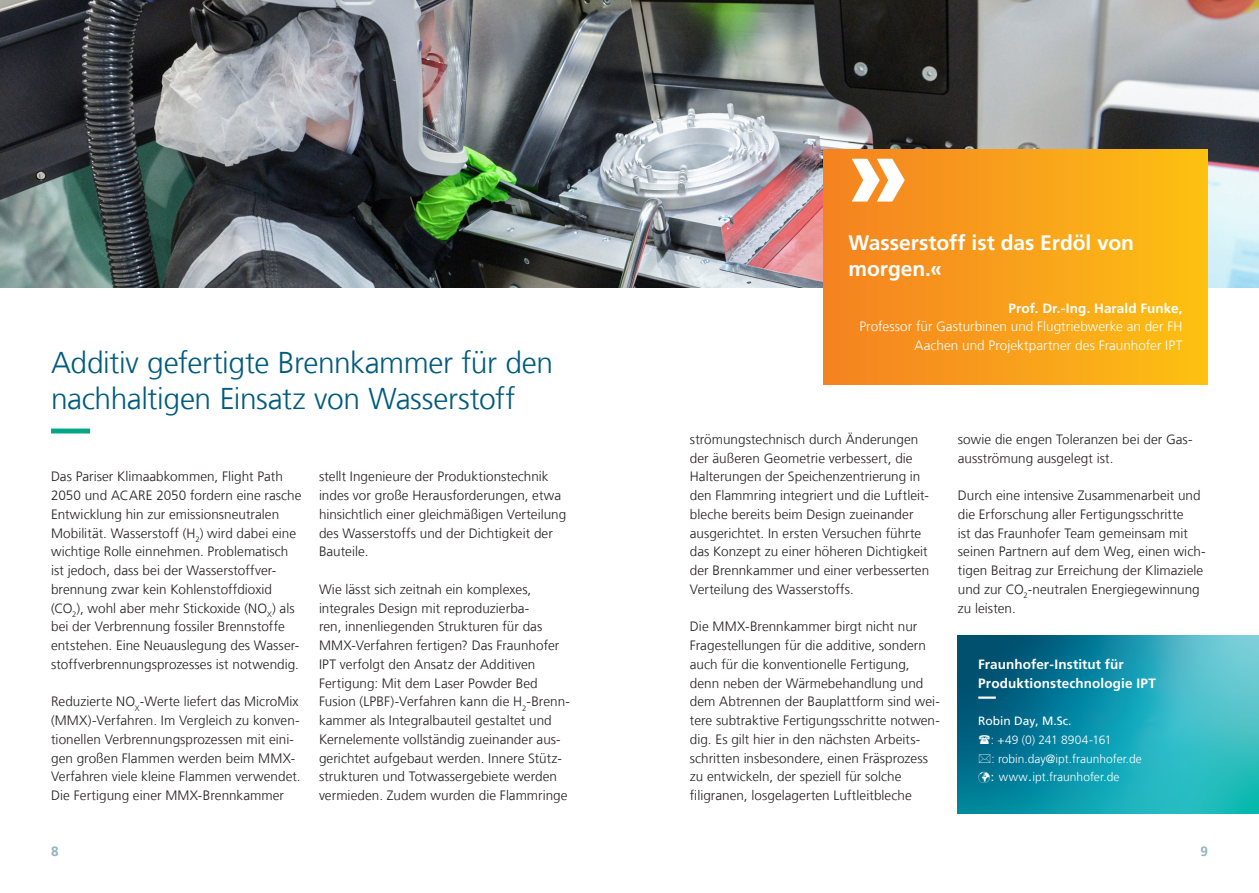
<style>
.page{position:relative;width:1259px;height:893px;background:#fff}
.page>*{position:absolute;margin:0;border:0;box-sizing:border-box;transform-origin:0 0}
.t1{font:900 105px "Frutiger LT Com";color:#fff}
.Ueberschrift_20_24_b{font:300 30px/36px "Frutiger LT Com";letter-spacing:-.015em;color:#005b7f}
.Zitat_14_17_weiss{font:700 21px/25.5px "Frutiger LT Com";letter-spacing:-.005em;color:#fff}
.Fliesstext_9_12_5_sc{font:300 13.5px/18.8px "Frutiger LT Com";letter-spacing:.005em;color:#231f20}
.Zitat_Autor_Info_9_1{font:300 13.5px/18.8px "Frutiger LT Com";letter-spacing:.005em;color:#fff;text-align:right}
.Infokasten_klein_Ube{font:700 13.5px/18.8px "Frutiger LT Com";letter-spacing:.01em;color:#fff}
.Zitat_Autor_9_12_5_w{font:700 13.5px "Frutiger LT Com";letter-spacing:.005em;color:#fff}
.t2{font:700 13.5px "Frutiger LT Com";color:#93b3c3}
.Infokasten_klein_Fli{font:300 12px "Frutiger LT Com";color:#fff}
.Infokasten_klein_Fli-2{font:12px "Frutiger LT Com";color:#fff}
.s1{font-weight:400}
</style>
<div class="page">
<svg style="left:957px;top:635px;width:302px;height:178px;background:#1b96ab"></svg>
<img style="left:0;top:0;width:1259px;height:287px">
<svg style="left:51px;top:429px;width:40px;height:4px"></svg>
<div style="left:823px;top:149px;width:385px;height:235px;background:linear-gradient(to right,#f48122,#fdc113)"></div>
<svg style="left:978px;top:696px;width:229px;height:3px"></svg>
<svg style="left:979px;top:735px;width:11px;height:9px"></svg>
<svg style="left:979px;top:754px;width:11px;height:9px"></svg>
<p class="Ueberschrift_20_24_b" style="left:51px;top:344px;width:504px">Additiv gefertigte Brennkammer für den nachhaltigen Einsatz von Wasserstoff</p>
<p class="Fliesstext_9_12_5_sc" style="left:51px;top:467px;width:252px">Das Pariser Klimaabkommen, Flight Path 2050 und ACARE 2050 fordern eine rasche Entwicklung hin zur emissionsneutralen Mobilität. Wasserstoff (H<sub>2</sub>) wird dabei eine wichtige Rolle einnehmen. Problematisch ist jedoch, dass bei der Wasserstoffver&shy;brennung zwar kein Kohlenstoffdioxid (CO<sub>2</sub>), wohl aber mehr Stickoxide (NO<sub>X</sub>) als bei der Verbrennung fossiler Brennstoffe entstehen. Eine Neuauslegung des Wasser&shy;stoffverbrennungsprozesses ist notwendig.</p>
<p class="Fliesstext_9_12_5_sc" style="left:51px;top:692px;width:251px">Reduzierte NO<sub>X</sub>-Werte liefert das MicroMix (MMX)-Verfahren. Im Vergleich zu konven&shy;tionellen Verbrennungsprozessen mit eini&shy;gen großen Flammen werden beim MMX-Verfahren viele kleine Flammen verwendet.<br>Die Fertigung einer MMX-Brennkammer</p>
<p class="Fliesstext_9_12_5_sc" style="left:319px;top:467px;width:249px">stellt Ingenieure der Produktionstechnik indes vor große Herausforderungen, etwa hinsichtlich einer gleichmäßigen Verteilung des Wasserstoffs und der Dichtigkeit der Bauteile.</p>
<p class="Fliesstext_9_12_5_sc" style="left:319px;top:580px;width:252px">Wie lässt sich zeitnah ein komplexes, integrales Design mit reproduzierba-<br>ren, innenliegenden Strukturen für das MMX-Verfahren fertigen? Das Fraunhofer IPT verfolgt den Ansatz der Additiven Fertigung: Mit dem Laser Powder Bed Fusion (LPBF)-Verfahren kann die H<sub>2</sub>-Brenn&shy;kammer als Integralbauteil gestaltet und Kernelemente vollständig zueinander aus&shy;gerichtet aufgebaut werden. Innere Stütz&shy;strukturen und Totwassergebiete werden vermieden. Zudem wurden die Flammringe</p>
<p class="t1" style="left:845px;top:109px;width:66px">»</p>
<p class="Zitat_14_17_weiss" style="left:848px;top:230px;width:287px">Wasserstoff ist das Erdöl von morgen.«</p>
<p class="Zitat_Autor_9_12_5_w" style="left:1008px;top:300px;width:175px">Prof. Dr.-Ing. Harald Funke,</p>
<p class="Zitat_Autor_Info_9_1" style="left:859px;top:317px;width:324px">Professor für Gasturbinen und Flugtriebwerke an der FH<br>Aachen und Projektpartner des Fraunhofer IPT</p>
<p class="Fliesstext_9_12_5_sc" style="left:690px;top:430px;width:241px">strömungstechnisch durch Änderungen der äußeren Geometrie verbessert, die Halterungen der Speichenzentrierung in den Flammring integriert und die Luftleit&shy;bleche bereits beim Design zueinander ausgerichtet. In ersten Versuchen führte das Konzept zu einer höheren Dichtigkeit der Brennkammer und einer verbesserten Verteilung des Wasserstoffs.</p>
<p class="Fliesstext_9_12_5_sc" style="left:690px;top:617px;width:251px">Die MMX-Brennkammer birgt nicht nur Fragestellungen für die additive, sondern auch für die konventionelle Fertigung, denn neben der Wärmebehandlung und dem Abtrennen der Bauplattform sind wei&shy;tere subtraktive Fertigungsschritte notwen&shy;dig. Es gilt hier in den nächsten Arbeits&shy;schritten insbesondere, einen Fräsprozess zu entwickeln, der speziell für solche filigranen, losgelagerten Luftleitbleche</p>
<p class="Fliesstext_9_12_5_sc" style="left:958px;top:430px;width:236px">sowie die engen Toleranzen bei der Gas&shy;ausströmung ausgelegt ist.</p>
<p class="Fliesstext_9_12_5_sc" style="left:958px;top:486px;width:249px">Durch eine intensive Zusammenarbeit und die Erforschung aller Fertigungsschritte<br>ist das Fraunhofer Team gemeinsam mit seinen Partnern auf dem Weg, einen wich&shy;tigen Beitrag zur Erreichung der Klimaziele und zur CO<sub>2</sub>-neutralen Energiegewinnung zu leisten.</p>
<p class="Infokasten_klein_Ube" style="left:978px;top:655px;width:179px">Fraunhofer-Institut für<br>Produktionstechnologie IPT</p>
<p class="Infokasten_klein_Fli-2" style="left:978px;top:714px;width:95px">Robin Day, M.Sc.</p>
<p class="Infokasten_klein_Fli" style="left:991px;top:733px;width:122px">: +49 (0) 241 8904-161</p>
<p class="Infokasten_klein_Fli" style="left:991px;top:751px;width:152px">: robin.day@ipt.fraunhofer.de</p>
<p class="Infokasten_klein_Fli" style="left:978px;top:770px;width:143px">✓<span class="s1">:</span> www<span class="s1">.</span>ipt.fraunhofer.de</p>
<p class="t2" style="left:51px;top:844px;width:9px">8</p>
<p class="t2" style="left:1200px;top:844px;width:9px">9</p>
</div>
